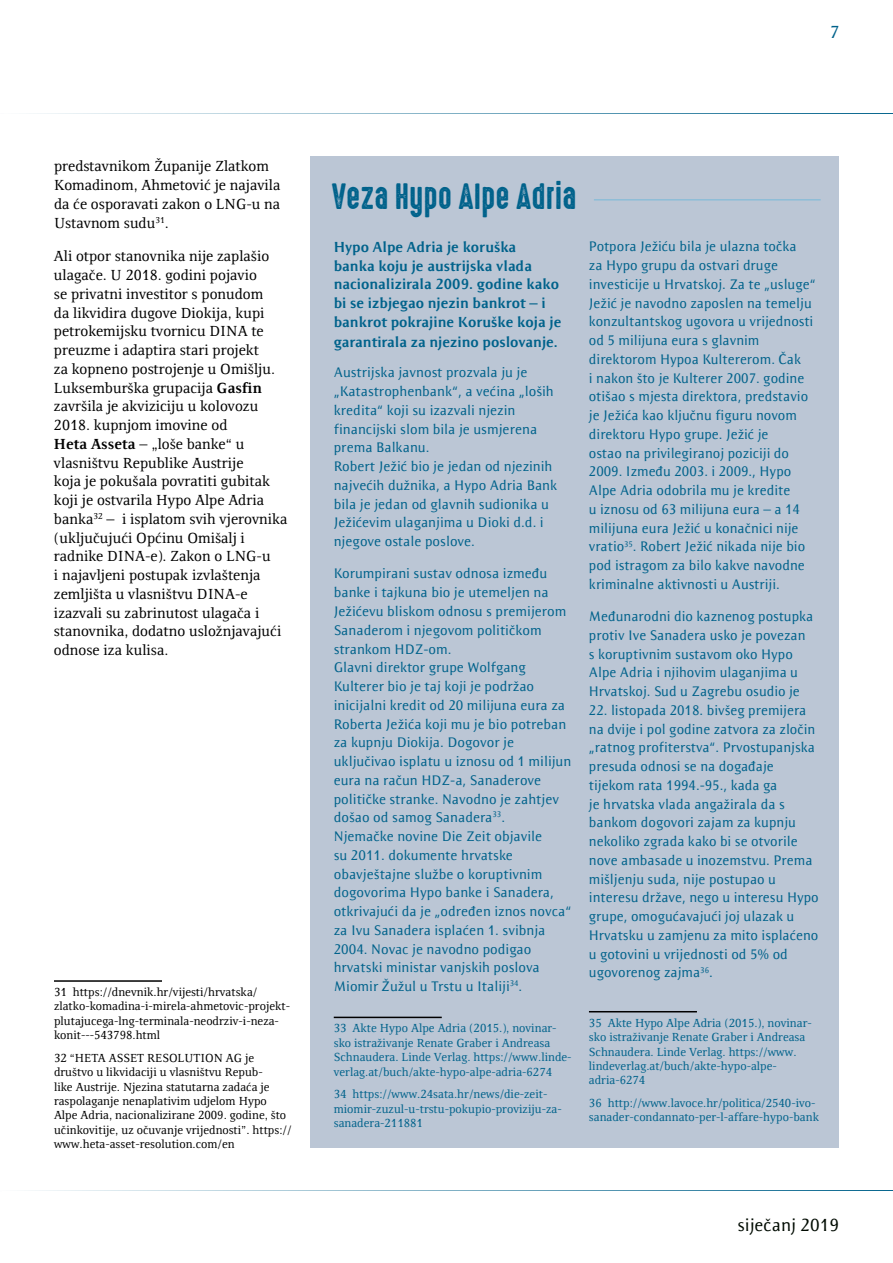
<style>
.page{position:relative;width:893px;height:1263px;background:#fff}
.page>*{position:absolute;margin:0;border:0;box-sizing:border-box;transform-origin:0 0}
.t1{font:33px "High Voltage Rough";color:#00628b}
.t2{font:18px "Resavska BG Sans";color:#010b02}
.t3{font:18px "Resavska BG Sans";color:#00628b}
.t4{font:15px/18.8px "Resavska BG";color:#000}
.t5{font:700 15px/18.9px "Resavska BG Sans";color:#00628b}
.t6{font:14.25px/18.8px "Resavska BG Sans";color:#00628b}
.t7{font:12px/14.4px "Resavska BG";color:#00628b}
.t8{font:12px/14.4px "Resavska BG";color:#000}
.s1{font-weight:700}
</style>
<div class="page">
<hr style="left:0;top:113px;width:893px;height:1px;background:#00628b">
<hr style="left:0;top:1190px;width:893px;height:1px;background:#00628b">
<div style="left:310px;top:156px;width:529px;height:992px;background:#bbc6d5"></div>
<hr style="left:589px;top:1011px;width:108px;height:1px;background:#000">
<hr style="left:334px;top:1017px;width:108px;height:1px;background:#000">
<hr style="left:54px;top:980px;width:108px;height:2px;background:#000">
<hr style="left:594px;top:199px;width:227px;height:1px;background:#00628b">
<p class="t3" style="left:829px;top:22px;width:11px">7</p>
<p class="t4" style="left:54px;top:157px;width:228px">predstavnikom Županije Zlatkom<br>Komadinom, Ahmetović je najavila da će osporavati zakon o LNG-u na<br>Ustavnom sudu<sup>31</sup>.</p>
<p class="t4" style="left:54px;top:247px;width:235px">Ali otpor stanovnika nije zaplašio ulagače. U 2018. godini pojavio<br>se privatni investitor s ponudom<br>da likvidira dugove Diokija, kupi petrokemijsku tvornicu DINA te preuzme i adaptira stari projekt<br>za kopneno postrojenje u Omišlju.<br>Luksemburška grupacija <span class="s1">Gasfin </span>završila je akviziciju u kolovozu<br>2018. kupnjom imovine od<br><span class="s1">Heta Asseta</span> – „loše banke“ u vlasništvu Republike Austrije<br>koja je pokušala povratiti gubitak koji je ostvarila Hypo Alpe Adria banka<sup>32</sup> – i isplatom svih vjerovnika (uključujući Općinu Omišalj i radnike DINA-e). Zakon o LNG-u<br>i najavljeni postupak izvlaštenja zemljišta u vlasništvu DINA-e izazvali su zabrinutost ulagača i stanovnika, dodatno usložnjavajući odnose iza kulisa.</p>
<p class="t8" style="left:54px;top:985px;width:238px">31 https://dnevnik.hr/vijesti/hrvatska/ zlatko-komadina-i-mirela-ahmetovic-projekt&shy;plutajucega-lng-terminala-neodrziv-i-neza&shy;konit---543798.html</p>
<p class="t8" style="left:54px;top:1050px;width:239px">32 “HETA ASSET RESOLUTION AG je društvo u likvidaciji u vlasništvu Repub-<br>like Austrije. Njezina statutarna zadaća je raspolaganje nenaplativim udjelom Hypo Alpe Adria, nacionalizirane 2009. godine, što učinkovitije, uz očuvanje vrijednosti”. https:// www.heta-asset-resolution.com/en</p>
<h1 class="t1" style="left:332px;top:178px;width:246px">Veza Hypo Alpe Adria</h1>
<p class="t5" style="left:334px;top:237px;width:229px">Hypo Alpe Adria je koruška<br>banka koju je austrijska vlada nacionalizirala 2009. godine kako bi se izbjegao njezin bankrot – i bankrot pokrajine Koruške koja je garantirala za njezino poslovanje.</p>
<p class="t6" style="left:334px;top:363px;width:225px">Austrijska javnost prozvala ju je „Katastrophenbank“, a većina „loših kredita“ koji su izazvali njezin financijski slom bila je usmjerena prema Balkanu.<br>Robert Ježić bio je jedan od njezinih najvećih dužnika, a Hypo Adria Bank bila je jedan od glavnih sudionika u<br>Ježićevim ulaganjima u Dioki d.d. i njegove ostale poslove.</p>
<p class="t6" style="left:334px;top:564px;width:239px">Korumpirani sustav odnosa između banke i tajkuna bio je utemeljen na Ježićevu bliskom odnosu s premijerom Sanaderom i njegovom političkom strankom HDZ-om.<br>Glavni direktor grupe Wolfgang Kulterer bio je taj koji je podržao inicijalni kredit od 20 milijuna eura za Roberta Ježića koji mu je bio potreban za kupnju Diokija. Dogovor je uključivao isplatu u iznosu od 1 milijun eura na račun HDZ-a, Sanaderove političke stranke. Navodno je zahtjev došao od samog Sanadera<sup>33</sup>.<br>Njemačke novine Die Zeit objavile<br>su 2011. dokumente hrvatske obavještajne službe o koruptivnim dogovorima Hypo banke i Sanadera, otkrivajući da je „određen iznos novca“ za Ivu Sanadera isplaćen 1. svibnja 2004. Novac je navodno podigao hrvatski ministar vanjskih poslova Miomir Žužul u Trstu u Italiji<sup>34</sup>.</p>
<p class="t7" style="left:334px;top:1021px;width:239px">33 Akte Hypo Alpe Adria (2015.), novinar&shy;sko istraživanje Renate Graber i Andreasa Schnaudera. Linde Verlag. https://www.linde&shy;verlag.at/buch/akte-hypo-alpe-adria-6274</p>
<p class="t7" style="left:334px;top:1087px;width:229px">34 https://www.24sata.hr/news/die-zeit&shy;miomir-zuzul-u-trstu-pokupio-proviziju-za&shy;sanadera-211881</p>
<p class="t6" style="left:589px;top:237px;width:228px">Potpora Ježiću bila je ulazna točka<br>za Hypo grupu da ostvari druge investicije u Hrvatskoj. Za te „usluge“ Ježić je navodno zaposlen na temelju konzultantskog ugovora u vrijednosti od 5 milijuna eura s glavnim direktorom Hypoa Kultererom. Čak<br>i nakon što je Kulterer 2007. godine otišao s mjesta direktora, predstavio je Ježića kao ključnu figuru novom direktoru Hypo grupe. Ježić je<br>ostao na privilegiranoj poziciji do 2009. Između 2003. i 2009., Hypo Alpe Adria odobrila mu je kredite<br>u iznosu od 63 milijuna eura – a 14 milijuna eura Ježić u konačnici nije vratio<sup>35</sup>. Robert Ježić nikada nije bio pod istragom za bilo kakve navodne kriminalne aktivnosti u Austriji.</p>
<p class="t6" style="left:589px;top:607px;width:226px">Međunarodni dio kaznenog postupka protiv Ive Sanadera usko je povezan s koruptivnim sustavom oko Hypo Alpe Adria i njihovim ulaganjima u Hrvatskoj. Sud u Zagrebu osudio je</p>
<p class="t6" style="left:589px;top:701px;width:231px">22. listopada 2018. bivšeg premijera na dvije i pol godine zatvora za zločin „ratnog profiterstva“. Prvostupanjska presuda odnosi se na događaje tijekom rata 1994.-95., kada ga<br>je hrvatska vlada angažirala da s bankom dogovori zajam za kupnju nekoliko zgrada kako bi se otvorile nove ambasade u inozemstvu. Prema mišljenju suda, nije postupao u interesu države, nego u interesu Hypo grupe, omogućavajući joj ulazak u Hrvatsku u zamjenu za mito isplaćeno u gotovini u vrijednosti od 5% od ugovorenog zajma<sup>36</sup>.</p>
<p class="t7" style="left:589px;top:1015px;width:224px">35 Akte Hypo Alpe Adria (2015.), novinar&shy;sko istraživanje Renate Graber i Andreasa Schnaudera. Linde Verlag. https://www. lindeverlag.at/buch/akte-hypo-alpe&shy;adria-6274</p>
<p class="t7" style="left:589px;top:1095px;width:232px">36 http://www.lavoce.hr/politica/2540-ivo&shy;sanader-condannato-per-l-affare-hypo-bank</p>
<p class="t2" style="left:737px;top:1215px;width:103px">siječanj 2019</p>
</div>
